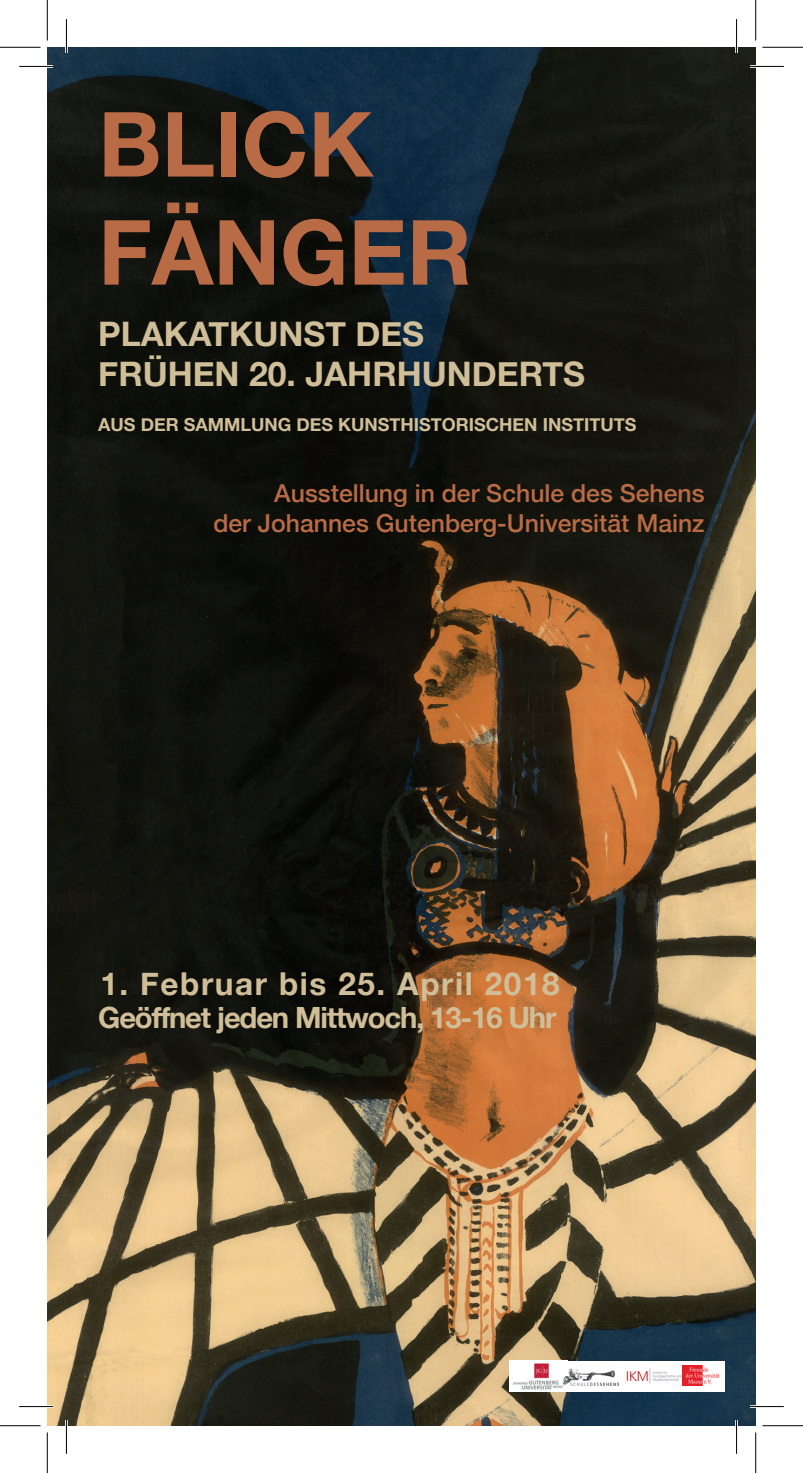
<style>
.page{position:relative;width:803px;height:1473px;background:#fff}
.page>*{position:absolute;margin:0;border:0;box-sizing:border-box;transform-origin:0 0}
.t1{font:700 90px/108px "Helvetica Neue";color:#b96b46}
.t2{font:700 33.75px/40.5px "Helvetica Neue";color:#d0be99}
.t3{font:700 31.5px "Helvetica Neue";letter-spacing:.05em;color:#d0be99}
.t4{font:700 29.25px "Helvetica Neue";letter-spacing:-.04em;color:#d0be99}
.t5{font:500 24.75px/29.7px "Helvetica Neue";color:#b96b46;text-align:right}
.t6{font:700 18px "Helvetica Neue";color:#d0be99}
</style>
<div class="page">
<img style="left:47px;top:47px;width:708px;height:1378px">
<div style="left:509px;top:1360px;width:216px;height:31px;background:#fff"></div>
<img style="left:513px;top:1363px;width:54px;height:27px">
<img style="left:563px;top:1366px;width:55px;height:18px">
<img style="left:626px;top:1365px;width:94px;height:19px">
<hr style="left:19px;top:65px;width:34px;height:3px;background:#fff">
<hr style="left:750px;top:65px;width:33px;height:3px;background:#fff">
<hr style="left:19px;top:1404px;width:34px;height:3px;background:#fff">
<hr style="left:750px;top:1404px;width:33px;height:3px;background:#fff">
<hr style="left:65px;top:19px;width:3px;height:34px;background:#fff">
<hr style="left:65px;top:1419px;width:3px;height:34px;background:#fff">
<hr style="left:735px;top:19px;width:2px;height:34px;background:#fff">
<hr style="left:735px;top:1419px;width:2px;height:34px;background:#fff">
<hr style="left:19px;top:66px;width:34px;height:1px;background:#000">
<hr style="left:750px;top:66px;width:33px;height:1px;background:#000">
<hr style="left:19px;top:1405px;width:34px;height:1px;background:#000">
<hr style="left:750px;top:1405px;width:33px;height:1px;background:#000">
<hr style="left:66px;top:19px;width:1px;height:34px;background:#000">
<hr style="left:66px;top:1419px;width:1px;height:34px;background:#000">
<hr style="left:736px;top:19px;width:1px;height:34px;background:#000">
<hr style="left:736px;top:1419px;width:1px;height:34px;background:#000">
<hr style="left:0;top:47px;width:40px;height:1px;background:#000">
<hr style="left:762px;top:47px;width:40px;height:1px;background:#000">
<hr style="left:0;top:1425px;width:40px;height:1px;background:#000">
<hr style="left:762px;top:1425px;width:40px;height:1px;background:#000">
<hr style="left:47px;top:0;width:1px;height:40px;background:#000">
<hr style="left:47px;top:1432px;width:1px;height:40px;background:#000">
<hr style="left:755px;top:0;width:1px;height:40px;background:#000">
<hr style="left:755px;top:1432px;width:1px;height:40px;background:#000">
<h1 class="t1" style="left:98px;top:93px;width:375px">BLICK<br>FÄNGER</h1>
<h2 class="t2" style="left:98px;top:314px;width:488px">PLAKATKUNST DES<br>FRÜHEN 20. JAHRHUNDERTS</h2>
<p class="t6" style="left:98px;top:410px;width:539px">AUS DER SAMMLUNG DES KUNSTHISTORISCHEN INSTITUTS</p>
<p class="t5" style="left:213px;top:476px;width:493px">Ausstellung in der Schule des Sehens<br>der Johannes Gutenberg-Universität Mainz</p>
<p class="t3" style="left:100px;top:959px;width:460px">1. Februar bis 25. April 2018</p>
<p class="t4" style="left:98px;top:994px;width:459px">Geöffnet jeden Mittwoch, 13-16 Uhr</p>
</div>
